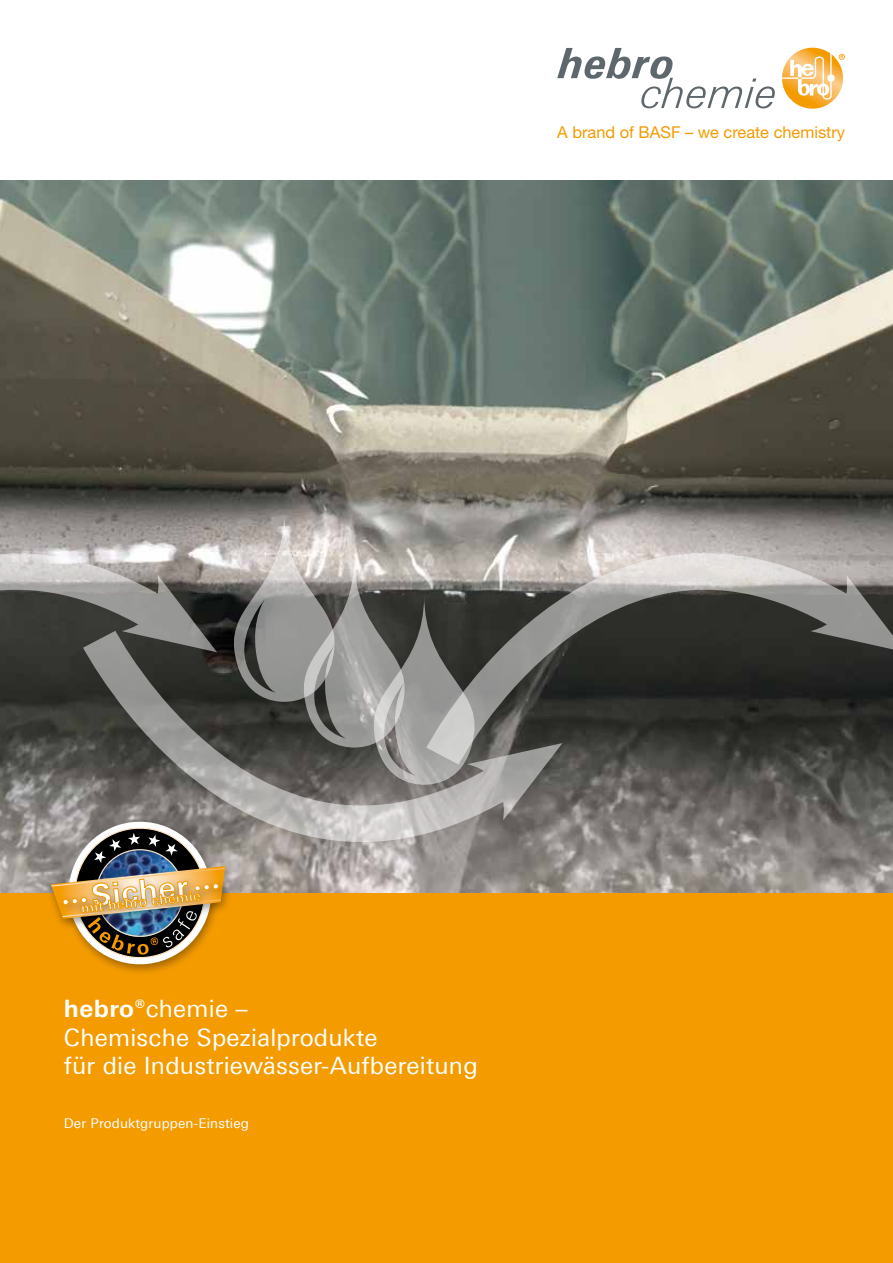
<style>
.page{position:relative;width:893px;height:1263px;background:#fff}
.page>*{position:absolute;margin:0;border:0;box-sizing:border-box;transform-origin:0 0}
.t1{font:24px/28.8px "LT Univers Basic";letter-spacing:.01em;color:#fff}
.t2{font:16.35px "Helvetica Neue";color:#f49b00}
.t3{font:13.5px "LT Univers Basic";letter-spacing:.01em;color:#fff}
.s1{font-weight:700}
</style>
<div class="page">
<img style="left:0;top:181px;width:893px;height:712px">
<svg style="left:80px;top:603px;width:483px;height:290px;background:#96918e"></svg>
<svg style="left:424px;top:457px;width:469px;height:335px;background:#5b5a54"></svg>
<svg style="left:810px;top:575px;width:83px;height:77px;background:#777673"></svg>
<svg style="left:0;top:457px;width:217px;height:335px;background:#65645f"></svg>
<svg style="left:122px;top:575px;width:95px;height:77px;background:#6b6b67"></svg>
<svg style="left:232px;top:512px;width:330px;height:308px;background:#878582"></svg>
<div style="left:0;top:893px;width:893px;height:370px;background:#f49b00"></div>
<div style="left:62px;top:817px;width:159px;height:159px;background:#000;opacity:.35"></div>
<div style="left:45px;top:862px;width:190px;height:68px;background:#000;opacity:.35"></div>
<div style="left:58px;top:874px;width:171px;height:43px;background:#000;opacity:.35"></div>
<img style="left:51px;top:818px;width:174px;height:150px">
<svg style="left:557px;top:48px;width:218px;height:60px"></svg>
<svg style="left:782px;top:48px;width:63px;height:61px"></svg>
<p class="t2" style="left:557px;top:122px;width:289px">A brand of BASF – we create chemistry</p>
<p class="t1" style="left:64px;top:994px;width:416px"><span class="s1">hebro®</span>chemie –<br>Chemische Spezialprodukte<br>für die Industriewässer-Aufbereitung</p>
<p class="t3" style="left:64px;top:1115px;width:187px">Der Produktgruppen-Einstieg</p>
</div>
